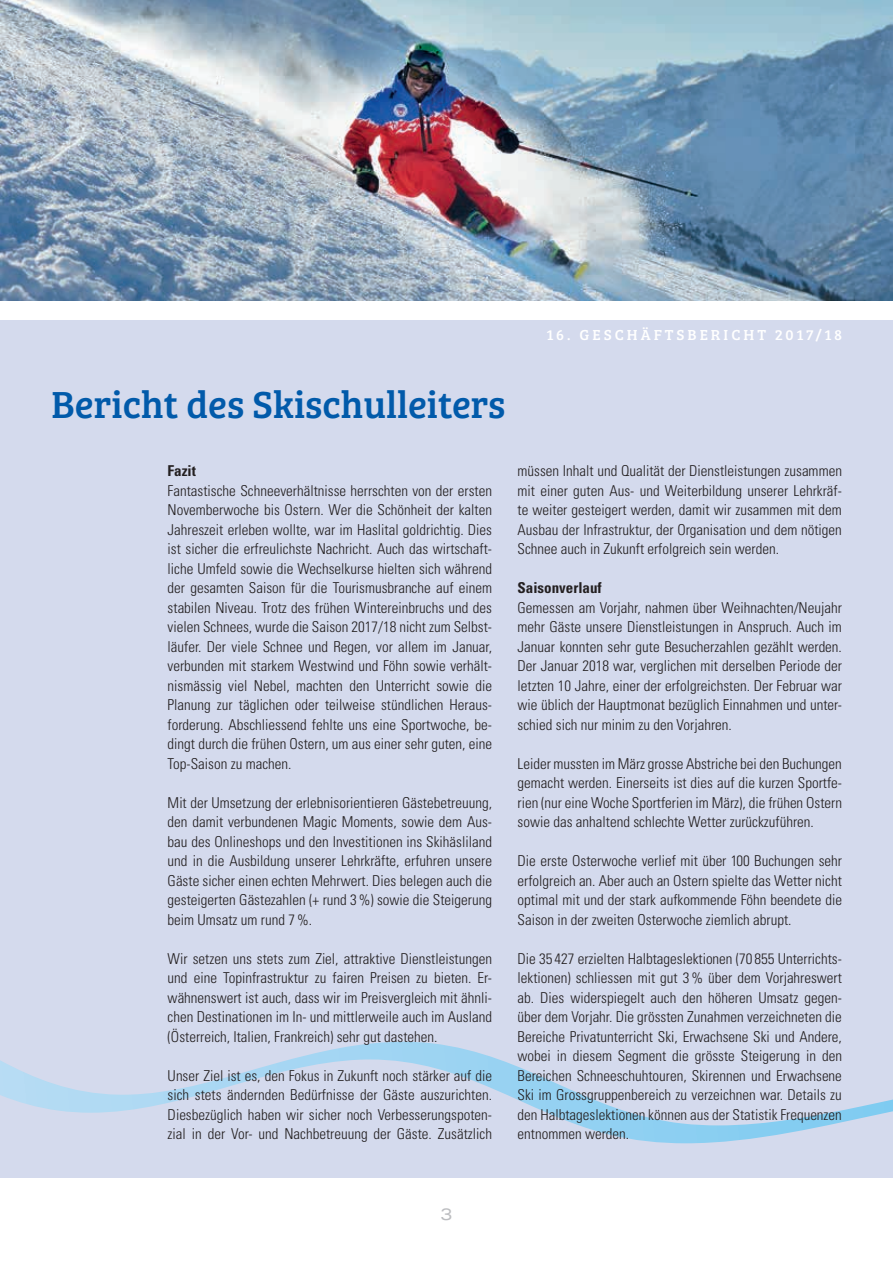
<style>
.page{position:relative;width:893px;height:1263px;background:#fff}
.page>*{position:absolute;margin:0;border:0;box-sizing:border-box;transform-origin:0 0}
.t1{font:39px "Bree Serif";color:#015aaa}
.t2{font:expanded 16.5px "Univers LT Std";color:#bcbdc0}
.t3{font:300 condensed 15px/19.5px "Univers LT Std";color:#231f20;text-align:justify}
.t4{font:15px "Bree Serif";letter-spacing:.2em;color:#fff}
.t5{font:700 condensed 15px "Univers LT Std";color:#231f20}
</style>
<div class="page">
<div style="left:0;top:320px;width:893px;height:858px;background:#d4daed"></div>
<svg style="left:0;top:1042px;width:893px;height:101px"></svg>
<img style="left:0;top:0;width:893px;height:301px">
<p class="t4" style="left:547px;top:323px;width:297px">16. GESCHÄFTSBERICHT 2017/18</p>
<h1 class="t1" style="left:51px;top:375px;width:456px">Bericht des Skischulleiters</h1>
<p class="t5" style="left:168px;top:462px;width:30px">Fazit</p>
<p class="t3" style="left:168px;top:481px;width:326px">Fantastische Schneeverhältnisse herrschten von der ersten Novemberwoche bis Ostern. Wer die Schönheit der kalten Jahreszeit erleben wollte, war im Haslital goldrichtig. Dies ist sicher die erfreulichste Nachricht. Auch das wirtschaft&shy;liche Umfeld sowie die Wechselkurse hielten sich während der gesamten Saison für die Tourismusbranche auf einem stabilen Niveau. Trotz des frühen Wintereinbruchs und des vielen Schnees, wurde die Saison 2017/18 nicht zum Selbst&shy;läufer. Der viele Schnee und Regen, vor allem im Januar, verbunden mit starkem Westwind und Föhn sowie verhält&shy;nismässig viel Nebel, machten den Unterricht sowie die Planung zur täglichen oder teilweise stündlichen Heraus&shy;forderung. Abschliessend fehlte uns eine Sportwoche, be&shy;dingt durch die frühen Ostern, um aus einer sehr guten, eine Top-Saison zu machen.</p>
<p class="t3" style="left:168px;top:793px;width:326px">Mit der Umsetzung der erlebnisorientieren Gästebetreuung, den damit verbundenen Magic Moments, sowie dem Aus&shy;bau des Onlineshops und den Investitionen ins Skihäsliland und in die Ausbildung unserer Lehrkräfte, erfuhren unsere Gäste sicher einen echten Mehrwert. Dies belegen auch die gesteigerten Gästezahlen (+ rund 3 %) sowie die Steigerung beim Umsatz um rund 7 %.</p>
<p class="t3" style="left:168px;top:949px;width:326px">Wir setzen uns stets zum Ziel, attraktive Dienstleistungen und eine Topinfrastruktur zu fairen Preisen zu bieten. Er&shy;wähnenswert ist auch, dass wir im Preisvergleich mit ähnli&shy;chen Destinationen im In- und mittlerweile auch im Ausland (Österreich, Italien, Frankreich) sehr gut dastehen.</p>
<p class="t3" style="left:168px;top:1066px;width:326px">Unser Ziel ist es, den Fokus in Zukunft noch stärker auf die sich stets ändernden Bedürfnisse der Gäste auszurichten.<br>Diesbezüglich haben wir sicher noch Verbesserungspoten&shy;zial in der Vor- und Nachbetreuung der Gäste. Zusätzlich</p>
<p class="t3" style="left:518px;top:461px;width:326px">müssen Inhalt und Qualität der Dienstleistungen zusammen mit einer guten Aus- und Weiterbildung unserer Lehrkräf&shy;te weiter gesteigert werden, damit wir zusammen mit dem Ausbau der Infrastruktur, der Organisation und dem nötigen Schnee auch in Zukunft erfolgreich sein werden.</p>
<p class="t5" style="left:518px;top:579px;width:86px">Saisonverlauf</p>
<p class="t3" style="left:518px;top:598px;width:326px">Gemessen am Vorjahr, nahmen über Weihnachten/Neujahr mehr Gäste unsere Dienstleistungen in Anspruch. Auch im Januar konnten sehr gute Besucherzahlen gezählt werden.<br>Der Januar 2018 war, verglichen mit derselben Periode der letzten 10 Jahre, einer der erfolgreichsten. Der Februar war wie üblich der Hauptmonat bezüglich Einnahmen und unter&shy;schied sich nur minim zu den Vorjahren.</p>
<p class="t3" style="left:518px;top:754px;width:326px">Leider mussten im März grosse Abstriche bei den Buchungen gemacht werden. Einerseits ist dies auf die kurzen Sportfe&shy;rien (nur eine Woche Sportferien im März), die frühen Ostern sowie das anhaltend schlechte Wetter zurückzuführen.</p>
<p class="t3" style="left:518px;top:851px;width:326px">Die erste Osterwoche verlief mit über 100 Buchungen sehr erfolgreich an. Aber auch an Ostern spielte das Wetter nicht optimal mit und der stark aufkommende Föhn beendete die Saison in der zweiten Osterwoche ziemlich abrupt.</p>
<p class="t3" style="left:518px;top:949px;width:326px">Die 35 427 erzielten Halbtageslektionen (70 855 Unterrichts&shy;lektionen) schliessen mit gut 3 % über dem Vorjahreswert ab. Dies widerspiegelt auch den höheren Umsatz gegen&shy;über dem Vorjahr. Die grössten Zunahmen verzeichneten die Bereiche Privatunterricht Ski, Erwachsene Ski und Andere, wobei in diesem Segment die grösste Steigerung in den Bereichen Schneeschuhtouren, Skirennen und Erwachsene Ski im Grossgruppenbereich zu verzeichnen war. Details zu den Halbtageslektionen können aus der Statistik Frequenzen entnommen werden.</p>
<p class="t2" style="left:440px;top:1204px;width:14px">3</p>
</div>
